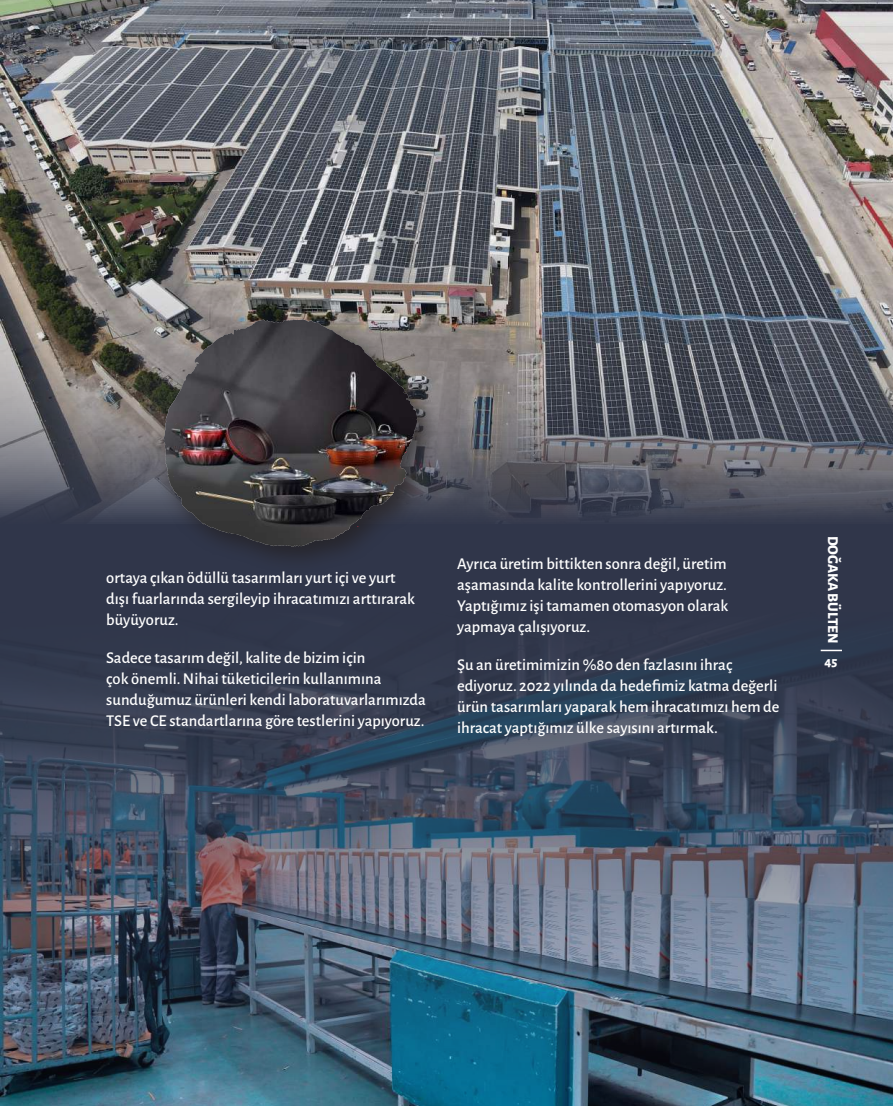
<style>
.page{position:relative;width:893px;height:1106px;background:#30364a}
.page>*{position:absolute;margin:0;border:0;box-sizing:border-box;transform-origin:0 0}
.t1{font:500 16.5px/21px "Alegreya Sans";color:#fff}
.t2{font:800 15px "Alegreya Sans";color:#fff}
.t3{font:800 13.5px "Alegreya Sans";color:#fff}
</style>
<div class="page">
<img style="left:0;top:638px;width:893px;height:468px">
<img style="left:0;top:0;width:893px;height:522px">
<hr style="left:821px;top:649px;width:21px;height:2px;background:#fff">
<div style="left:154px;top:309px;width:290px;height:264px;background:#231f20;opacity:.75"></div>
<img style="left:163px;top:319px;width:255px;height:228px">
<img style="left:165px;top:319px;width:128px;height:107px">
<p class="t1" style="left:106px;top:566px;width:310px">ortaya çıkan ödüllü tasarımları yurt içi ve yurt dışı fuarlarında sergileyip ihracatımızı arttırarak büyüyoruz.</p>
<p class="t1" style="left:106px;top:646px;width:321px">Sadece tasarım değil, kalite de bizim için<br>çok önemli. Nihai tüketicilerin kullanımına sunduğumuz ürünleri kendi laboratuvarlarımızda TSE ve CE standartlarına göre testlerini yapıyoruz.</p>
<p class="t1" style="left:457px;top:552px;width:273px;text-align:justify">Ayrıca üretim bittikten sonra değil, üretim aşamasında kalite kontrollerini yapıyoruz.<br>Yaptığımız işi tamamen otomasyon olarak yapmaya çalışıyoruz.</p>
<p class="t1" style="left:457px;top:653px;width:324px">Şu an üretimimizin %80 den fazlasını ihraç ediyoruz. 2022 yılında da hedefimiz katma değerli ürün tasarımları yaparak hem ihracatımızı hem de ihracat yaptığımız ülke sayısını artırmak.</p>
<p class="t2" style="left:844px;top:535px;width:110px;rotate:90deg">DOĞAKA BÜLTEN</p>
<p class="t3" style="left:825px;top:651px;width:14px">45</p>
</div>
